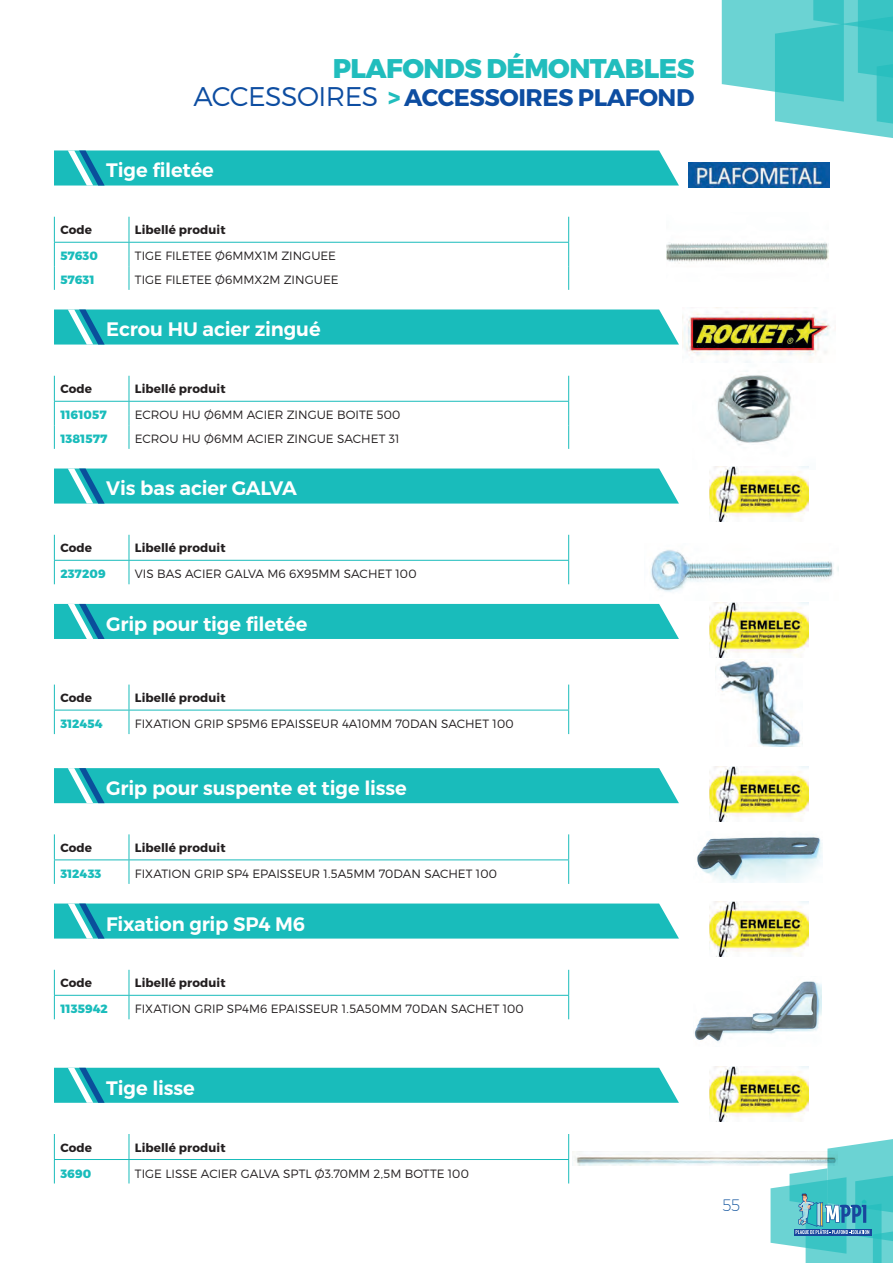
<style>
.page{position:relative;width:893px;height:1263px;background:#fff}
.page>*{position:absolute;margin:0;border:0;box-sizing:border-box;transform-origin:0 0}
.t1{font:800 27px "Montserrat";letter-spacing:-.02em;color:#21bdbd}
.t2{font:700 24px "Montserrat";letter-spacing:-.02em;color:#0d4da1}
.t3{font:600 19.5px "Montserrat";letter-spacing:-.01em;color:#fff}
.t4{font:200 16.5px "Montserrat";color:#0a4f9b}
.t5{font:300 12px "Montserrat";color:#231f20}
.t6{font:700 12px "Montserrat";letter-spacing:.005em;color:#231f20}
.t7{font:800 12px "Montserrat";letter-spacing:.005em;color:#19bcbb}
.s1{font-weight:300;font-size:27px}
.s2{font-weight:800;color:#21bdbd}
</style>
<div class="page">
<svg style="left:54px;top:150px;width:625px;height:36px;background:#24bebd"></svg>
<img style="left:688px;top:162px;width:142px;height:25px">
<hr style="left:54px;top:242px;width:75px;height:1px;background:#19bcbb">
<hr style="left:129px;top:242px;width:440px;height:1px;background:#19bcbb">
<svg style="left:54px;top:217px;width:1px;height:73px"></svg>
<svg style="left:129px;top:217px;width:1px;height:73px"></svg>
<svg style="left:568px;top:217px;width:1px;height:73px"></svg>
<img style="left:666px;top:242px;width:162px;height:20px">
<svg style="left:54px;top:309px;width:625px;height:36px;background:#24bebd"></svg>
<img style="left:682px;top:311px;width:149px;height:44px">
<hr style="left:54px;top:401px;width:75px;height:1px;background:#19bcbb">
<hr style="left:129px;top:401px;width:440px;height:1px;background:#19bcbb">
<svg style="left:54px;top:376px;width:1px;height:73px"></svg>
<svg style="left:129px;top:376px;width:1px;height:73px"></svg>
<svg style="left:568px;top:376px;width:1px;height:73px"></svg>
<img style="left:692px;top:349px;width:123px;height:118px">
<svg style="left:54px;top:468px;width:625px;height:36px;background:#24bebd"></svg>
<img style="left:709px;top:467px;width:100px;height:55px">
<hr style="left:54px;top:560px;width:75px;height:1px;background:#19bcbb">
<hr style="left:129px;top:560px;width:440px;height:1px;background:#19bcbb">
<svg style="left:54px;top:535px;width:1px;height:49px"></svg>
<svg style="left:129px;top:535px;width:1px;height:49px"></svg>
<svg style="left:568px;top:535px;width:1px;height:49px"></svg>
<img style="left:651px;top:550px;width:188px;height:42px">
<div style="left:54px;top:604px;width:625px;height:35px;background:#19bcbb"></div>
<img style="left:709px;top:602px;width:100px;height:55px">
<hr style="left:54px;top:710px;width:75px;height:1px;background:#19bcbb">
<hr style="left:129px;top:710px;width:440px;height:1px;background:#19bcbb">
<svg style="left:54px;top:684px;width:1px;height:50px"></svg>
<svg style="left:129px;top:684px;width:1px;height:50px"></svg>
<svg style="left:568px;top:684px;width:1px;height:50px"></svg>
<img style="left:719px;top:660px;width:82px;height:86px">
<div style="left:54px;top:768px;width:625px;height:35px;background:#19bcbb"></div>
<img style="left:709px;top:766px;width:100px;height:55px">
<hr style="left:54px;top:859px;width:75px;height:1px;background:#19bcbb">
<hr style="left:129px;top:859px;width:440px;height:1px;background:#19bcbb">
<svg style="left:54px;top:834px;width:1px;height:50px"></svg>
<svg style="left:129px;top:834px;width:1px;height:50px"></svg>
<svg style="left:568px;top:834px;width:1px;height:50px"></svg>
<img style="left:697px;top:834px;width:125px;height:49px">
<div style="left:54px;top:903px;width:625px;height:35px;background:#19bcbb"></div>
<img style="left:709px;top:902px;width:100px;height:55px">
<hr style="left:54px;top:995px;width:75px;height:1px;background:#19bcbb">
<hr style="left:129px;top:995px;width:440px;height:1px;background:#19bcbb">
<svg style="left:54px;top:970px;width:1px;height:49px"></svg>
<svg style="left:129px;top:970px;width:1px;height:49px"></svg>
<svg style="left:568px;top:970px;width:1px;height:49px"></svg>
<img style="left:694px;top:981px;width:127px;height:61px">
<div style="left:54px;top:1068px;width:625px;height:35px;background:#19bcbb"></div>
<img style="left:709px;top:1066px;width:100px;height:55px">
<hr style="left:54px;top:1159px;width:75px;height:1px;background:#19bcbb">
<hr style="left:129px;top:1159px;width:440px;height:1px;background:#19bcbb">
<svg style="left:54px;top:1134px;width:1px;height:49px"></svg>
<svg style="left:129px;top:1134px;width:1px;height:49px"></svg>
<svg style="left:568px;top:1134px;width:1px;height:49px"></svg>
<img style="left:573px;top:1151px;width:197px;height:14px">
<svg style="left:722px;top:0;width:171px;height:138px"></svg>
<svg style="left:770px;top:1139px;width:123px;height:124px"></svg>
<h1 class="t1" style="left:333px;top:51px;width:363px">PLAFONDS DÉMONTABLES</h1>
<h2 class="t2" style="left:194px;top:82px;width:502px"><span class="s1">ACCESSOIRES</span> <span class="s2">&gt;</span> ACCESSOIRES PLAFOND</h2>
<h3 class="t3" style="left:106px;top:158px;width:109px">Tige filetée</h3>
<p class="t6" style="left:60px;top:223px;width:33px">Code</p>
<p class="t6" style="left:135px;top:223px;width:92px">Libellé produit</p>
<p class="t7" style="left:60px;top:248px;width:39px">57630</p>
<p class="t5" style="left:135px;top:249px;width:203px">TIGE FILETEE Ø6MMX1M ZINGUEE</p>
<p class="t7" style="left:60px;top:272px;width:36px">57631</p>
<p class="t5" style="left:135px;top:272px;width:205px">TIGE FILETEE Ø6MMX2M ZINGUEE</p>
<h3 class="t3" style="left:106px;top:317px;width:216px">Ecrou HU acier zingué</h3>
<p class="t6" style="left:60px;top:382px;width:33px">Code</p>
<p class="t6" style="left:135px;top:382px;width:92px">Libellé produit</p>
<p class="t7" style="left:60px;top:407px;width:48px">1161057</p>
<p class="t5" style="left:135px;top:408px;width:267px">ECROU HU Ø6MM ACIER ZINGUE BOITE 500</p>
<p class="t7" style="left:60px;top:431px;width:48px">1381577</p>
<p class="t5" style="left:135px;top:431px;width:266px">ECROU HU Ø6MM ACIER ZINGUE SACHET 31</p>
<h3 class="t3" style="left:106px;top:476px;width:192px">Vis bas acier GALVA</h3>
<p class="t6" style="left:60px;top:541px;width:33px">Code</p>
<p class="t6" style="left:135px;top:541px;width:92px">Libellé produit</p>
<p class="t7" style="left:60px;top:566px;width:47px">237209</p>
<p class="t5" style="left:135px;top:567px;width:283px">VIS BAS ACIER GALVA M6 6X95MM SACHET 100</p>
<h3 class="t3" style="left:106px;top:612px;width:203px">Grip pour tige filetée</h3>
<p class="t6" style="left:60px;top:690px;width:33px">Code</p>
<p class="t6" style="left:135px;top:690px;width:92px">Libellé produit</p>
<p class="t7" style="left:60px;top:716px;width:44px">312454</p>
<p class="t5" style="left:135px;top:716px;width:380px">FIXATION GRIP SP5M6 EPAISSEUR 4A10MM 70DAN SACHET 100</p>
<h3 class="t3" style="left:106px;top:776px;width:302px">Grip pour suspente et tige lisse</h3>
<p class="t6" style="left:60px;top:840px;width:33px">Code</p>
<p class="t6" style="left:135px;top:840px;width:92px">Libellé produit</p>
<p class="t7" style="left:60px;top:866px;width:43px">312433</p>
<p class="t5" style="left:135px;top:866px;width:364px">FIXATION GRIP SP4 EPAISSEUR 1.5A5MM 70DAN SACHET 100</p>
<h3 class="t3" style="left:106px;top:911px;width:200px">Fixation grip SP4 M6</h3>
<p class="t6" style="left:60px;top:976px;width:33px">Code</p>
<p class="t6" style="left:135px;top:976px;width:92px">Libellé produit</p>
<p class="t7" style="left:60px;top:1001px;width:49px">1135942</p>
<p class="t5" style="left:135px;top:1002px;width:390px">FIXATION GRIP SP4M6 EPAISSEUR 1.5A50MM 70DAN SACHET 100</p>
<h3 class="t3" style="left:106px;top:1076px;width:90px">Tige lisse</h3>
<p class="t6" style="left:60px;top:1140px;width:33px">Code</p>
<p class="t6" style="left:135px;top:1140px;width:92px">Libellé produit</p>
<p class="t7" style="left:60px;top:1166px;width:32px">3690</p>
<p class="t5" style="left:135px;top:1166px;width:335px">TIGE LISSE ACIER GALVA SPTL Ø3.70MM 2,5M BOTTE 100</p>
<h3 class="t4" style="left:722px;top:1195px;width:19px">55</h3>
</div>
